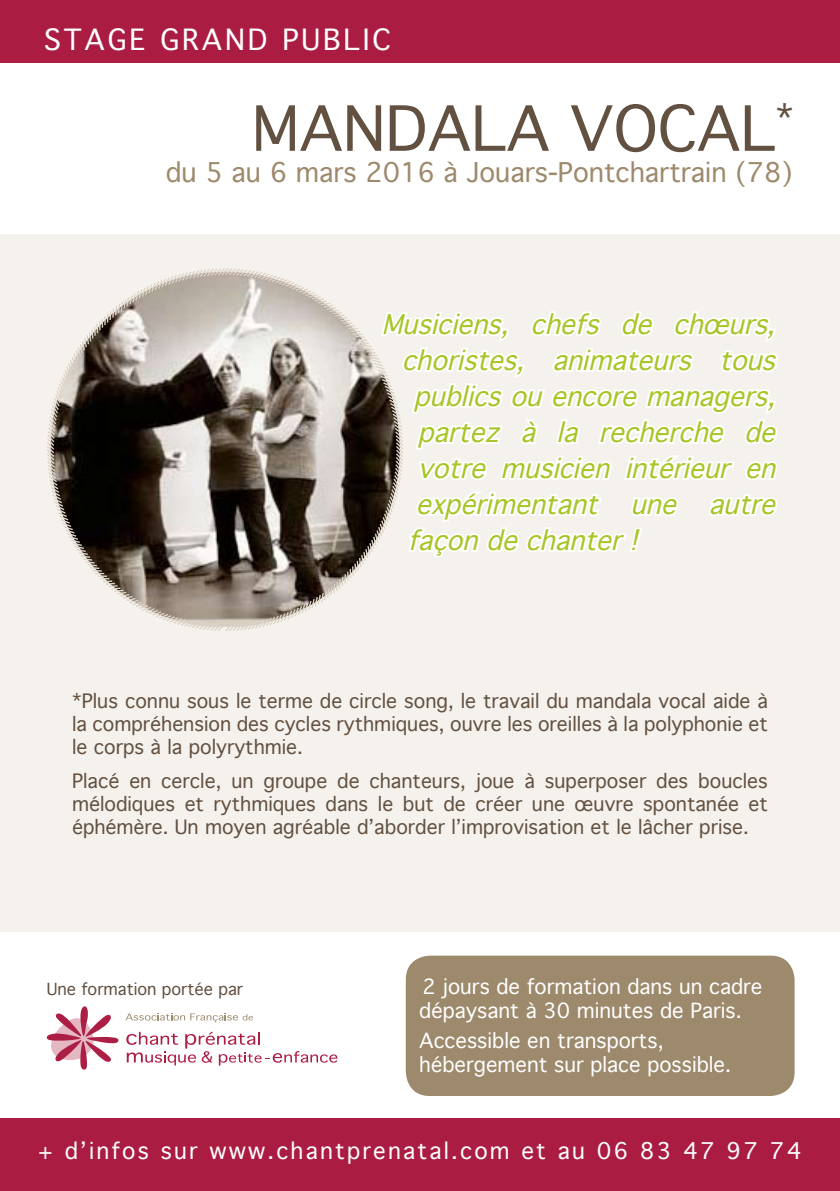
<style>
.page{position:relative;width:840px;height:1191px;background:#fff}
.page>*{position:absolute;margin:0;border:0;box-sizing:border-box;transform-origin:0 0}
.t1{font:60px "Geneva";color:#625040}
.t2{font:28px "Geneva";letter-spacing:.1em;color:#fff}
.t3{font:italic 26px "Geneva";color:#a7c527}
.t4{font:26px "Geneva";color:#9d896b}
.t5{font:22px "Geneva";letter-spacing:.1em;color:#fff}
.t6{font:20px/24px "Geneva";color:#fff}
.t7{font:19px/22.8px "Geneva";color:#625040;text-align:justify}
.t8{font:16px "Geneva";color:#625040}
</style>
<div class="page">
<div style="left:0;top:0;width:839px;height:62px;background:#ab1c43"></div>
<div style="left:0;top:234px;width:839px;height:697px;background:#f5f2ee"></div>
<svg style="left:47px;top:268px;width:331px;height:363px"></svg>
<svg style="left:378px;top:311px;width:400px;height:246px"></svg>
<svg style="left:126px;top:1031px;width:211px;height:34px"></svg>
<svg style="left:125px;top:1013px;width:128px;height:9px"></svg>
<svg style="left:47px;top:1006px;width:71px;height:63px"></svg>
<div style="left:0;top:1119px;width:839px;height:72px;background:#ab1c43"></div>
<div style="left:405px;top:955px;width:389px;height:141px;background:#9d896b;border-radius:24px"></div>
<h2 class="t2" style="left:44px;top:16px;width:348px">STAGE GRAND PUBLIC</h2>
<h1 class="t1" style="left:252px;top:77px;width:542px">MANDALA VOCAL<sup>*</sup></h1>
<h3 class="t4" style="left:166px;top:150px;width:628px">du 5 au 6 mars 2016 à Jouars-Pontchartrain (78)</h3>
<h3 class="t3" style="left:381px;top:302px;width:404px">Musiciens, chefs de chœurs,</h3>
<h3 class="t3" style="left:401px;top:338px;width:384px">choristes, animateurs tous</h3>
<h3 class="t3" style="left:413px;top:374px;width:372px">publicsouencoremanagers,</h3>
<h3 class="t3" style="left:417px;top:410px;width:368px">partez à la recherche de</h3>
<h3 class="t3" style="left:417px;top:446px;width:368px">votre musicien intérieur en</h3>
<h3 class="t3" style="left:415px;top:482px;width:370px">expérimentant une autre</h3>
<h3 class="t3" style="left:407px;top:518px;width:241px">façondechanter!</h3>
<p class="t7" style="left:72px;top:689px;width:697px">*Plus connu sous le terme de circle song, le travail du mandala vocal aide à la compréhension des cycles rythmiques, ouvre les oreilles à la polyphonie et le corps à la polyrythmie.</p>
<p class="t7" style="left:72px;top:769px;width:697px">Placé en cercle, un groupe de chanteurs, joue à superposer des boucles mélodiques et rythmiques dans le but de créer une œuvre spontanée et éphémère. Un moyen agréable d’aborder l’improvisation et le lâcher prise.</p>
<p class="t8" style="left:47px;top:975px;width:198px">Une formation portée par</p>
<p class="t6" style="left:419px;top:974px;width:344px">2 jours de formation dans un cadre dépaysant à 30 minutes de Paris.</p>
<p class="t6" style="left:419px;top:1028px;width:313px">Accessible en transports, hébergement sur place possible.</p>
<p class="t5" style="left:38px;top:1131px;width:764px">+ d’infos sur www.chantprenatal.com et au 06 83 47 97 74</p>
</div>
